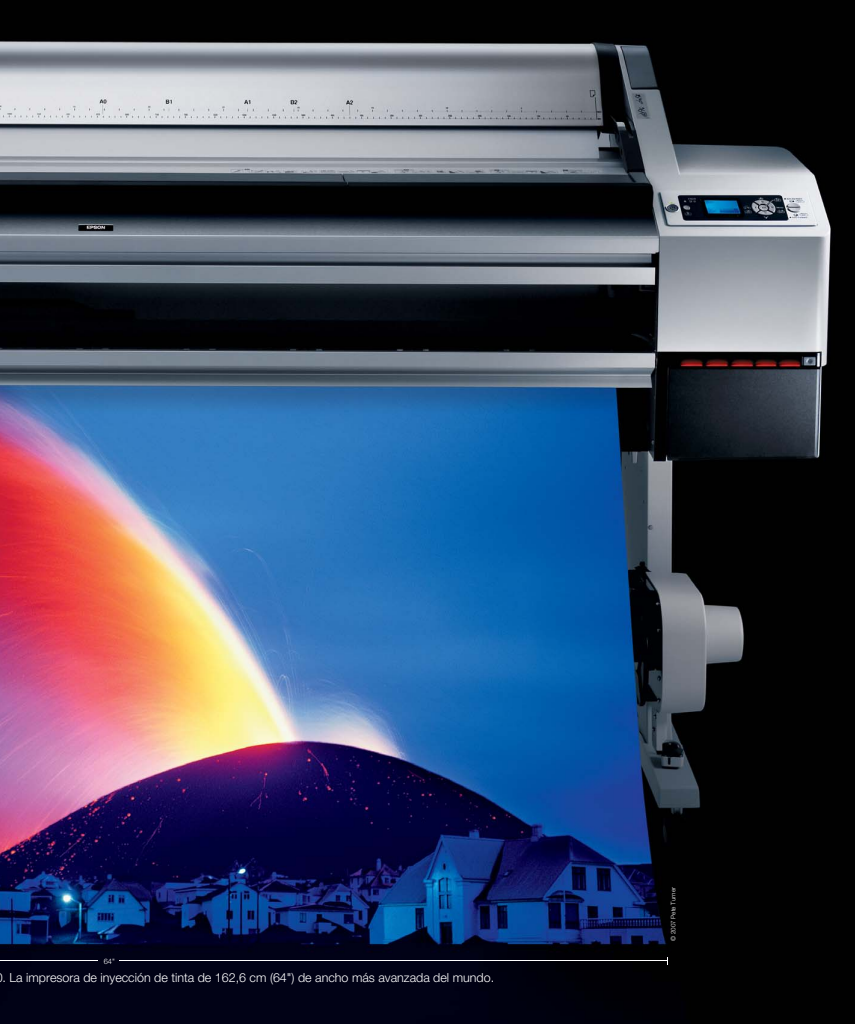
<style>
.page{position:relative;width:855px;height:1024px;background:#fff}
.page>*{position:absolute;margin:0;border:0;box-sizing:border-box;transform-origin:0 0}
.t1{font:300 12.5px "Helvetica Neue";color:#fff}
.t2{font:300 7.5px "Helvetica Neue";color:#fff}
.t3{font:300 6.25px "Helvetica Neue";color:#fff}
</style>
<div class="page">
<img style="left:0;top:0;width:855px;height:1024px">
<hr style="left:119px;top:961px;width:548px;height:1px;background:#fff">
<hr style="left:0;top:961px;width:98px;height:1px;background:#fff">
<p class="t2" style="left:104px;top:959px;width:13px">64"</p>
<p class="t1" style="left:3px;top:973px;width:493px">. La impresora de inyección de tinta de 162,6 cm (64") de ancho más avanzada del mundo.</p>
<p class="t3" style="left:671px;top:941px;width:55px;rotate:-90deg">© 2007 Pete Turner</p>
</div>
